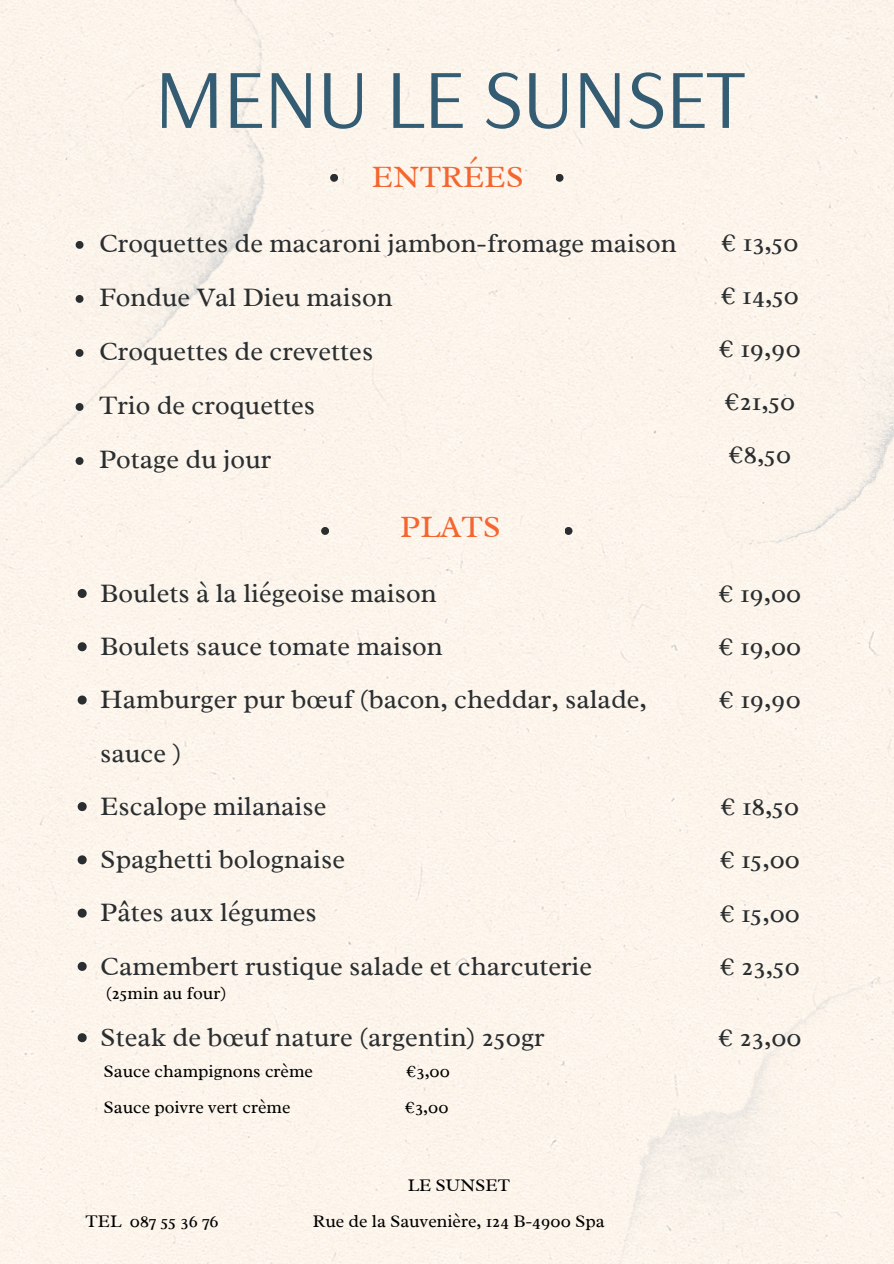
<style>
.page{position:relative;width:894px;height:1264px;background:#fff}
.page>*{position:absolute;margin:0;border:0;box-sizing:border-box;transform-origin:0 0}
.t1{font:84.15px "Arsenal";letter-spacing:-.02em;color:#345c72}
.t2{font:31.5px "Radley";color:#f46530}
.t3{font:27px/53.2px "Radley";color:#2a2e30}
.t4{font:26.7px/53.2px "Radley";color:#2a2e30;text-align:justify}
.t5{font:18px "Radley";color:#000}
</style>
<div class="page">
<div style="left:0;top:0;width:893px;height:1263px;background:#fdf5eb"></div>
<div style="left:0;top:0;width:363px;height:765px;background:#fcf4ea"></div>
<img style="left:521px;top:968px;width:372px;height:295px">
<div style="left:570px;top:0;width:323px;height:545px;background:#fcf4ea"></div>
<div style="left:330px;top:174px;width:8px;height:8px;background:#2a2e30;border-radius:50%"></div>
<div style="left:555px;top:174px;width:8px;height:8px;background:#2a2e30;border-radius:50%"></div>
<svg style="left:78px;top:589px;width:9px;height:9px"></svg>
<svg style="left:78px;top:642px;width:9px;height:9px"></svg>
<svg style="left:78px;top:695px;width:9px;height:9px"></svg>
<svg style="left:78px;top:802px;width:9px;height:9px"></svg>
<svg style="left:78px;top:855px;width:9px;height:9px"></svg>
<svg style="left:78px;top:908px;width:9px;height:9px"></svg>
<svg style="left:78px;top:961px;width:9px;height:9px"></svg>
<svg style="left:78px;top:1033px;width:9px;height:9px"></svg>
<div style="left:321px;top:527px;width:8px;height:8px;background:#2a2e30;border-radius:50%"></div>
<div style="left:564px;top:527px;width:8px;height:8px;background:#2a2e30;border-radius:50%"></div>
<svg style="left:76px;top:241px;width:7px;height:8px"></svg>
<svg style="left:76px;top:295px;width:7px;height:8px"></svg>
<svg style="left:76px;top:349px;width:7px;height:8px"></svg>
<svg style="left:76px;top:403px;width:7px;height:8px"></svg>
<svg style="left:76px;top:457px;width:7px;height:8px"></svg>
<p class="t1" style="left:154px;top:44px;width:592px">MENU LE SUNSET</p>
<p class="t2" style="left:372px;top:157px;width:153px">ENTRÉES</p>
<p class="t3" style="left:99px;top:217px;width:579px">Croquettes de macaroni jambon-fromage maison</p>
<p class="t3" style="left:99px;top:271px;width:295px">Fondue Val Dieu maison</p>
<h3 class="t3" style="left:99px;top:325px;width:275px">Croquettes de crevettes</h3>
<h3 class="t3" style="left:99px;top:379px;width:217px">Trio de croquettes</h3>
<h3 class="t3" style="left:99px;top:433px;width:174px">Potage du jour</h3>
<p class="t2" style="left:400px;top:506px;width:102px">PLATS</p>
<p class="t3" style="left:100px;top:566px;width:337px">Boulets à la liégeoise maison</p>
<p class="t3" style="left:100px;top:619px;width:344px">Boulets sauce tomate maison</p>
<p class="t3" style="left:100px;top:672px;width:548px">Hamburger pur bœuf (bacon, cheddar, salade, sauce )</p>
<p class="t3" style="left:100px;top:779px;width:227px">Escalope milanaise</p>
<h3 class="t3" style="left:100px;top:832px;width:246px">Spaghetti bolognaise</h3>
<h2 class="t3" style="left:100px;top:885px;width:218px">Pâtes aux légumes</h2>
<p class="t3" style="left:100px;top:939px;width:493px">Camembert rustique salade et charcuterie</p>
<h4 class="t5" style="left:106px;top:981px;width:122px">(25min au four)</h4>
<p class="t3" style="left:100px;top:1010px;width:446px">Steak de bœuf nature (argentin) 250gr</p>
<p class="t5" style="left:103px;top:1059px;width:211px">Sauce champignons crème</p>
<p class="t5" style="left:406px;top:1059px;width:45px">€3,00</p>
<p class="t5" style="left:103px;top:1095px;width:188px">Sauce poivre vert crème</p>
<p class="t5" style="left:404px;top:1095px;width:45px">€3,00</p>
<p class="t5" style="left:407px;top:1173px;width:104px">LE SUNSET</p>
<h2 class="t5" style="left:85px;top:1209px;width:134px">TEL 087 55 36 76</h2>
<h1 class="t5" style="left:313px;top:1209px;width:293px">Rue de la Sauvenière, 124 B-4900 Spa</h1>
<p class="t4" style="left:718px;top:216px;width:83px;line-height:52.8px;text-align:center">€ 13,50 € 14,50 € 19,90 €21,50 €8,50</p>
<p class="t4" style="left:718px;top:566px;width:84px">€ 19,00 € 19,00 € 19,90</p>
<p class="t4" style="left:719px;top:779px;width:82px">€ 18,50 € 15,00 € 15,00 € 23,50</p>
<p class="t4" style="left:718px;top:1010px;width:85px">€ 23,00</p>
</div>
